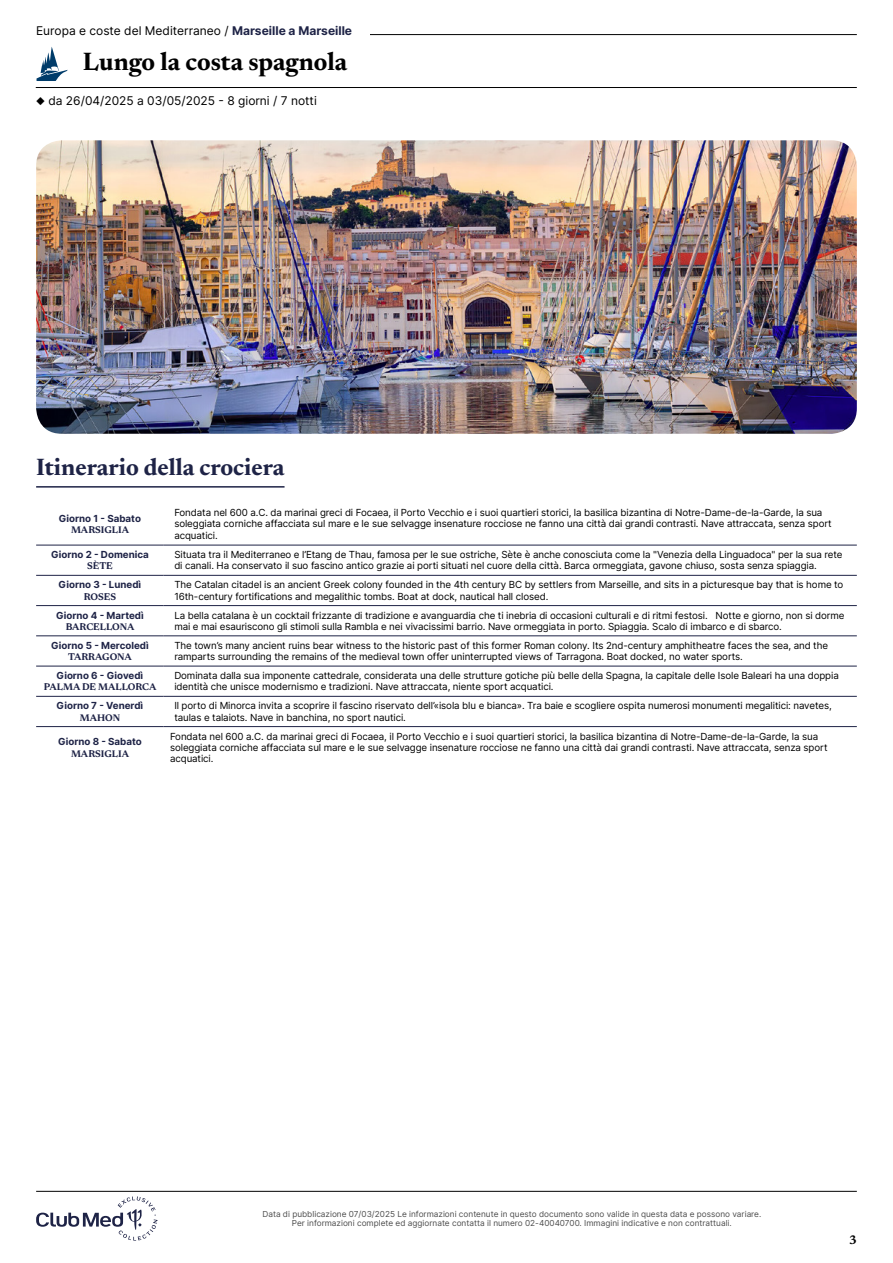
<style>
.page{position:relative;width:893px;height:1263px;background:#fff}
.page>*{position:absolute;margin:0;border:0;box-sizing:border-box;transform-origin:0 0}
.t1{font:700 25.5px "Newsreader 24 pt";color:#000}
.t2{font:700 24px "Newsreader 24 pt";color:#1e2346}
.t3{font:700 12.6px "Newsreader 24 pt";color:#000}
.t4{font:12px "Inter";color:#000}
.t5{font:9.75px/11.2px "Inter";letter-spacing:-.01em;color:#000}
.t6{font:700 9.75px "Inter";color:#1e2346}
.t7{font:700 9.75px "Newsreader 24 pt";color:#1e2346}
.t8{font:8.25px/9px "Inter";color:#4d4d4d;text-align:center}
.s1{font-weight:700;color:#1e2346}
</style>
<div class="page">
<hr style="left:107px;top:34px;width:750px;height:1px;background:#000">
<hr style="left:36px;top:87px;width:821px;height:1px;background:#000">
<svg style="left:36px;top:47px;width:32px;height:34px"></svg>
<div style="left:36px;top:26px;width:333px;height:17px;background:#fff"></div>
<img style="left:36px;top:140px;width:821px;height:294px">
<hr style="left:36px;top:486px;width:249px;height:2px;background:#1e2346">
<hr style="left:36px;top:545px;width:128px;height:1px;background:#1e2346">
<hr style="left:164px;top:545px;width:693px;height:1px;background:#1e2346">
<hr style="left:36px;top:575px;width:128px;height:1px;background:#1e2346">
<hr style="left:164px;top:575px;width:693px;height:1px;background:#1e2346">
<hr style="left:36px;top:605px;width:128px;height:1px;background:#1e2346">
<hr style="left:164px;top:605px;width:693px;height:1px;background:#1e2346">
<hr style="left:36px;top:636px;width:128px;height:1px;background:#1e2346">
<hr style="left:164px;top:636px;width:693px;height:1px;background:#1e2346">
<hr style="left:36px;top:666px;width:128px;height:1px;background:#1e2346">
<hr style="left:164px;top:666px;width:693px;height:1px;background:#1e2346">
<hr style="left:36px;top:696px;width:128px;height:1px;background:#1e2346">
<hr style="left:36px;top:726px;width:128px;height:1px;background:#1e2346">
<hr style="left:164px;top:696px;width:693px;height:1px;background:#1e2346">
<hr style="left:164px;top:726px;width:693px;height:1px;background:#1e2346">
<svg style="left:36px;top:1196px;width:122px;height:44px"></svg>
<hr style="left:36px;top:1191px;width:821px;height:1px;background:#000">
<p class="t4" style="left:36px;top:22px;width:317px">Europa e coste del Mediterraneo / <span class="s1">Marseille a Marseille</span></p>
<h1 class="t1" style="left:83px;top:43px;width:266px">Lungo la costa spagnola</h1>
<p class="t4" style="left:36px;top:92px;width:282px">◆ da 26/04/2025 a 03/05/2025 - 8 giorni / 7 notti</p>
<h2 class="t2" style="left:36px;top:450px;width:250px">Itinerario della crociera</h2>
<p class="t6" style="left:59px;top:511px;width:84px">Giorno 1 - Sabato</p>
<p class="t7" style="left:71px;top:523px;width:60px">MARSIGLIA</p>
<p class="t5" style="left:174px;top:507px;width:659px">Fondata nel 600 a.C. da marinai greci di Focaea, il Porto Vecchio e i suoi quartieri storici, la basilica bizantina di Notre-Dame-de-la-Garde, la sua soleggiata corniche affacciata sul mare e le sue selvagge insenature rocciose ne fanno una città dai grandi contrasti. Nave attraccata, senza sport acquatici.</p>
<p class="t6" style="left:51px;top:547px;width:99px">Giorno 2 - Domenica</p>
<p class="t7" style="left:87px;top:559px;width:27px">SÈTE</p>
<p class="t5" style="left:174px;top:549px;width:670px">Situata tra il Mediterraneo e l’Etang de Thau, famosa per le sue ostriche, Sète è anche conosciuta come la "Venezia della Linguadoca" per la sua rete di canali. Ha conservato il suo fascino antico grazie ai porti situati nel cuore della città. Barca ormeggiata, gavone chiuso, sosta senza spiaggia.</p>
<p class="t6" style="left:59px;top:578px;width:84px">Giorno 3 - Lunedì</p>
<p class="t7" style="left:84px;top:589px;width:34px">ROSES</p>
<p class="t5" style="left:174px;top:579px;width:671px">The Catalan citadel is an ancient Greek colony founded in the 4th century BC by settlers from Marseille, and sits in a picturesque bay that is home to<br>16th-century fortifications and megalithic tombs. Boat at dock, nautical hall closed.</p>
<p class="t6" style="left:56px;top:608px;width:89px">Giorno 4 - Martedì</p>
<p class="t7" style="left:66px;top:620px;width:70px">BARCELLONA</p>
<p class="t5" style="left:174px;top:609px;width:672px">La bella catalana è un cocktail frizzante di tradizione e avanguardia che ti inebria di occasioni culturali e di ritmi festosi. Notte e giorno, non si dorme mai e mai esauriscono gli stimoli sulla Rambla e nei vivacissimi barrio. Nave ormeggiata in porto. Spiaggia. Scalo di imbarco e di sbarco.</p>
<p class="t6" style="left:51px;top:638px;width:99px">Giorno 5 - Mercoledì</p>
<p class="t7" style="left:68px;top:650px;width:65px">TARRAGONA</p>
<p class="t5" style="left:174px;top:639px;width:655px">The town’s many ancient ruins bear witness to the historic past of this former Roman colony. Its 2nd-century amphitheatre faces the sea, and the ramparts surrounding the remains of the medieval town offer uninterrupted views of Tarragona. Boat docked, no water sports.</p>
<p class="t6" style="left:57px;top:668px;width:88px">Giorno 6 - Giovedì</p>
<p class="t7" style="left:44px;top:680px;width:114px">PALMA DE MALLORCA</p>
<p class="t5" style="left:174px;top:670px;width:666px">Dominata dalla sua imponente cattedrale, considerata una delle strutture gotiche più belle della Spagna, la capitale delle Isole Baleari ha una doppia identità che unisce modernismo e tradizioni. Nave attraccata, niente sport acquatici.</p>
<p class="t6" style="left:57px;top:699px;width:88px">Giorno 7 - Venerdì</p>
<p class="t7" style="left:80px;top:710px;width:42px">MAHON</p>
<p class="t5" style="left:174px;top:700px;width:659px">Il porto di Minorca invita a scoprire il fascino riservato dell’«isola blu e bianca». Tra baie e scogliere ospita numerosi monumenti megalitici: navetes, taulas e talaiots. Nave in banchina, no sport nautici.</p>
<p class="t6" style="left:58px;top:735px;width:85px">Giorno 8 - Sabato</p>
<p class="t7" style="left:71px;top:746px;width:60px">MARSIGLIA</p>
<p class="t5" style="left:170px;top:730px;width:659px">Fondata nel 600 a.C. da marinai greci di Focaea, il Porto Vecchio e i suoi quartieri storici, la basilica bizantina di Notre-Dame-de-la-Garde, la sua soleggiata corniche affacciata sul mare e le sue selvagge insenature rocciose ne fanno una città dai grandi contrasti. Nave attraccata, senza sport acquatici.</p>
<p class="t8" style="left:262px;top:1209px;width:500px">Data di pubblicazione 07/03/2025 Le informazioni contenute in questo documento sono valide in questa data e possono variare.<br>Per informazioni complete ed aggiornate contatta il numero 02-40040700. Immagini indicative e non contrattuali.</p>
<p class="t3" style="left:849px;top:1230px;width:9px">3</p>
</div>
